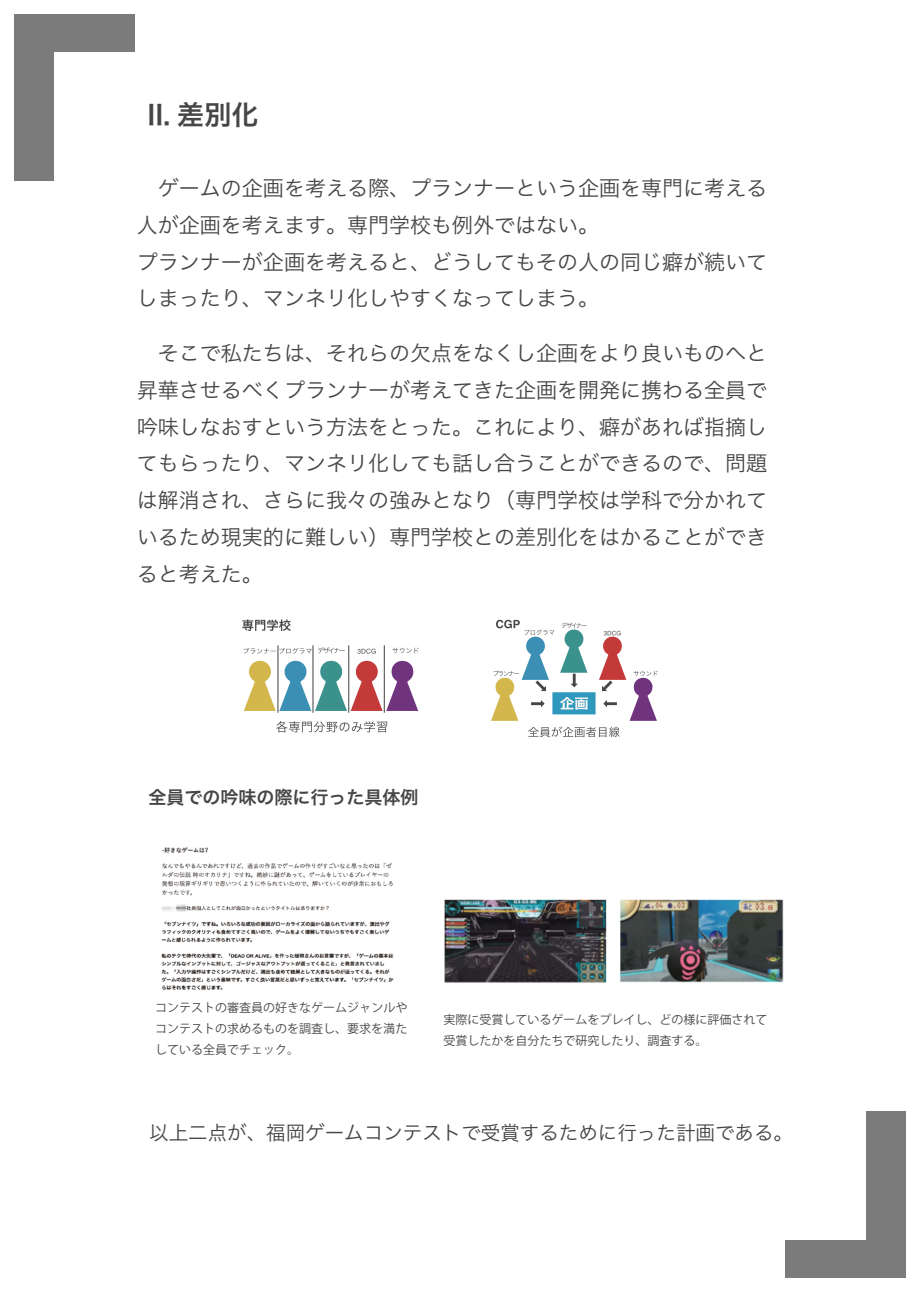
<style>
.page{position:relative;width:919px;height:1289px;background:#fff}
.page>*{position:absolute;margin:0;border:0;box-sizing:border-box;transform-origin:0 0}
.t1{font:27px "Hira Kaku Pro N W6";color:#464647}
.t2{font:21px/36.8px "Hira Kaku Pro N W3";color:#464647}
.t3{font:19.5px "Hira Kaku Pro N W3";color:#464647}
.t4{font:18px "Hira Kaku Pro N W6";color:#464647}
.t5{font:12px/21px "Koz Go Pr 6 N";color:#464647;text-align:justify}
</style>
<div class="page">
<img style="left:242px;top:619px;width:177px;height:114px">
<img style="left:491px;top:619px;width:167px;height:118px">
<img style="left:161px;top:847px;width:233px;height:143px">
<img style="left:444px;top:899px;width:340px;height:84px">
<div style="left:866px;top:1111px;width:39px;height:166px;background:#7b7b7c"></div>
<div style="left:785px;top:1240px;width:120px;height:37px;background:#7b7b7c"></div>
<div style="left:14px;top:14px;width:39px;height:167px;background:#7b7b7c"></div>
<div style="left:14px;top:14px;width:120px;height:38px;background:#7b7b7c"></div>
<p class="t1" style="left:147px;top:90px;width:112px">II. 差別化</p>
<p class="t2" style="left:137px;top:168px;width:631px">　ゲームの企画を考える際、プランナーという企画を専門に考える人が企画を考えます。専門学校も例外ではない。<br>プランナーが企画を考えると、どうしてもその人の同じ癖が続いてしまったり、マンネリ化しやすくなってしまう。</p>
<p class="t2" style="left:137px;top:333px;width:631px;text-align:justify">　そこで私たちは、それらの欠点をなくし企画をより良いものへと昇華させるべくプランナーが考えてきた企画を開発に携わる全員で吟味しなおすという方法をとった。これにより、癖があれば指摘してもらったり、マンネリ化しても話し合うことができるので、問題は解消され、さらに我々の強みとなり（専門学校は学科で分かれているため現実的に難しい）専門学校との差別化をはかることができると考えた。</p>
<p class="t4" style="left:148px;top:780px;width:271px">全員での吟味の際に行った具体例</p>
<p class="t5" style="left:155px;top:997px;width:254px">コンテストの審査員の好きなゲームジャンルやコンテストの求めるものを調査し、要求を満たしている全員でチェック。</p>
<p class="t5" style="left:443px;top:1009px;width:326px">実際に受賞しているゲームをプレイし、どの様に評価されて受賞したかを自分たちで研究したり、調査する。</p>
<p class="t3" style="left:149px;top:1114px;width:645px">以上二点が、福岡ゲームコンテストで受賞するために行った計画である。</p>
</div>
